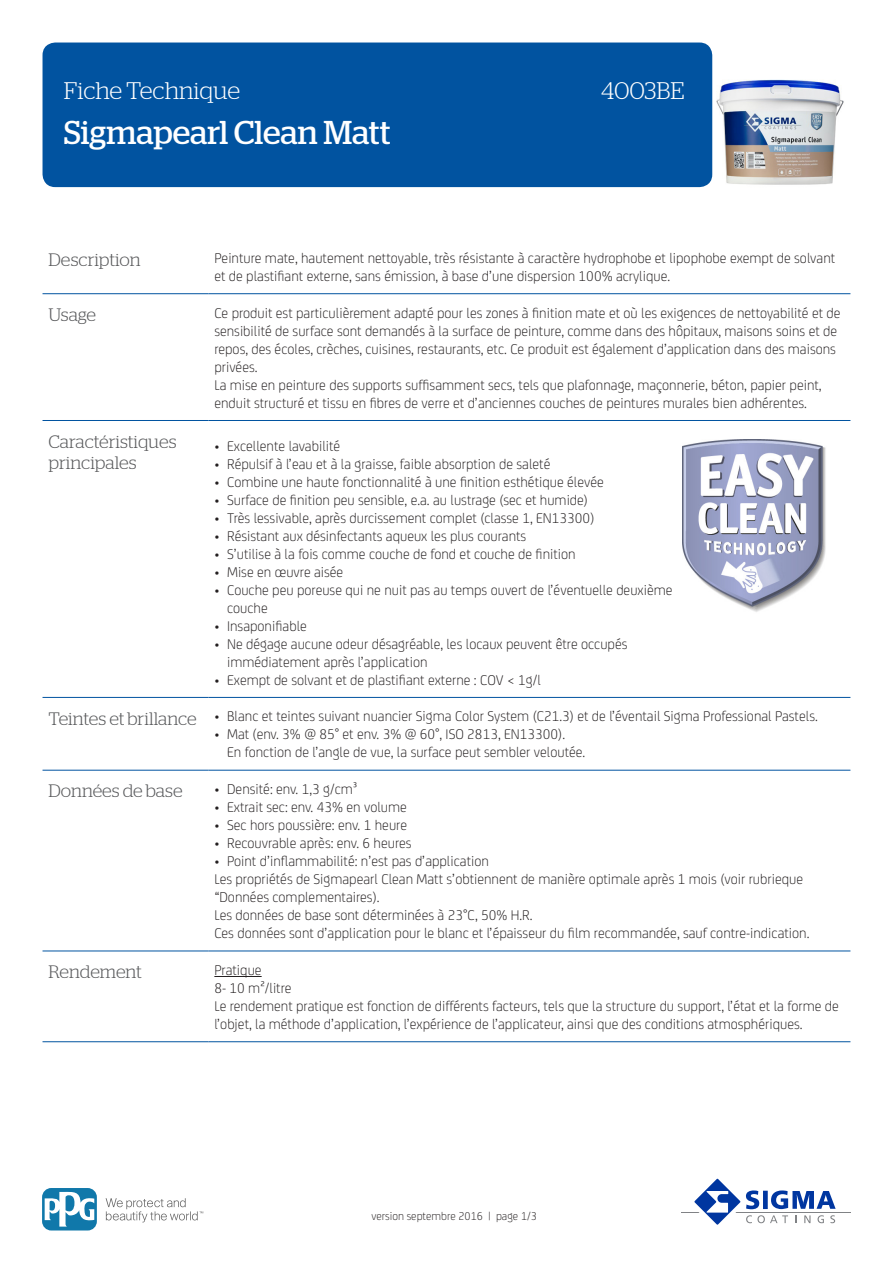
<style>
.page{position:relative;width:893px;height:1263px;background:#fff}
.page>*{position:absolute;margin:0;border:0;box-sizing:border-box;transform-origin:0 0}
.t1{font:33px "Stag";color:#fff}
.RH1{font:300 24px "Stag";color:#fff}
.KOP{font:300 18px/21.6px "Stag";color:#57585a}
.BODY{font:300 15px/18px "FS Joey";color:#231f20}
.t2{font:300 12px "FS Joey";color:#231f20}
</style>
<div class="page">
<div style="left:43px;top:43px;width:669px;height:144px;background:#0153a0;border-radius:13px"></div>
<hr style="left:681px;top:1211px;width:169px;height:1px;background:#808285">
<svg style="left:689px;top:1178px;width:147px;height:47px"></svg>
<svg style="left:106px;top:1198px;width:97px;height:24px"></svg>
<svg style="left:43px;top:1188px;width:54px;height:42px"></svg>
<svg style="left:45px;top:1191px;width:49px;height:35px"></svg>
<hr style="left:43px;top:293px;width:165px;height:1px;background:#0153a0">
<hr style="left:208px;top:293px;width:642px;height:1px;background:#0153a0">
<hr style="left:43px;top:420px;width:165px;height:1px;background:#0153a0">
<hr style="left:208px;top:420px;width:642px;height:1px;background:#0153a0">
<hr style="left:43px;top:697px;width:165px;height:1px;background:#0153a0">
<hr style="left:208px;top:697px;width:642px;height:1px;background:#0153a0">
<hr style="left:43px;top:770px;width:165px;height:1px;background:#0153a0">
<hr style="left:208px;top:770px;width:642px;height:1px;background:#0153a0">
<hr style="left:43px;top:950px;width:165px;height:1px;background:#0153a0">
<hr style="left:208px;top:950px;width:642px;height:1px;background:#0153a0">
<hr style="left:43px;top:1041px;width:165px;height:1px;background:#0153a0">
<hr style="left:208px;top:1041px;width:642px;height:1px;background:#0153a0">
<img style="left:682px;top:439px;width:144px;height:173px">
<hr style="left:214px;top:976px;width:48px;height:1px;background:#231f20">
<img style="left:716px;top:80px;width:128px;height:105px">
<p class="RH1" style="left:64px;top:77px;width:178px">Fiche Technique</p>
<p class="RH1" style="left:601px;top:77px;width:85px">4003BE</p>
<p class="t1" style="left:64px;top:114px;width:328px">Sigmapearl Clean Matt</p>
<p class="KOP" style="left:49px;top:249px;width:94px">Description</p>
<p class="BODY" style="left:214px;top:248px;width:622px">Peinture mate, hautement nettoyable, très résistante à caractère hydrophobe et lipophobe exempt de solvant et de plastifiant externe, sans émission, à base d’une dispersion 100% acrylique.</p>
<p class="KOP" style="left:49px;top:303px;width:49px">Usage</p>
<p class="BODY" style="left:214px;top:303px;width:628px">Ce produit est particulièrement adapté pour les zones à finition mate et où les exigences de nettoyabilité et de sensibilité de surface sont demandés à la surface de peinture, comme dans des hôpitaux, maisons soins et de repos, des écoles, crèches, cuisines, restaurants, etc. Ce produit est également d’application dans des maisons privées.<br>La mise en peinture des supports suffisamment secs, tels que plafonnage, maçonnerie, béton, papier peint, enduit structuré et tissu en fibres de verre et d’anciennes couches de peintures murales bien adhérentes.</p>
<p class="KOP" style="left:49px;top:430px;width:130px">Caractéristiques principales</p>
<p class="BODY" style="left:214px;top:436px;width:127px">• Excellente lavabilité</p>
<p class="BODY" style="left:214px;top:454px;width:338px">• Répulsif à l’eau et à la graisse, faible absorption de saleté</p>
<p class="BODY" style="left:214px;top:472px;width:391px">• Combine une haute fonctionnalité à une finition esthétique élevée</p>
<p class="BODY" style="left:214px;top:490px;width:375px">• Surface de finition peu sensible, e.a. au lustrage (sec et humide)</p>
<p class="BODY" style="left:214px;top:508px;width:382px">• Très lessivable, après durcissement complet (classe 1, EN13300)</p>
<p class="BODY" style="left:214px;top:526px;width:313px">• Résistant aux désinfectants aqueux les plus courants</p>
<p class="BODY" style="left:214px;top:544px;width:363px">• S’utilise à la fois comme couche de fond et couche de finition</p>
<p class="BODY" style="left:214px;top:562px;width:131px">• Mise en œuvre aisée</p>
<p class="BODY" style="left:227px;top:580px;width:447px;text-indent:-13px">• Couche peu poreuse qui ne nuit pas au temps ouvert de l’éventuelle deuxième couche</p>
<p class="BODY" style="left:214px;top:616px;width:94px">• Insaponifiable</p>
<p class="BODY" style="left:227px;top:634px;width:402px;text-indent:-13px">• Ne dégage aucune odeur désagréable, les locaux peuvent être occupés immédiatement après l’application</p>
<p class="BODY" style="left:214px;top:670px;width:328px">• Exempt de solvant et de plastifiant externe : COV &lt; 1g/l</p>
<p class="KOP" style="left:49px;top:707px;width:150px">Teintes et brillance</p>
<p class="BODY" style="left:214px;top:706px;width:605px">• Blanc et teintes suivant nuancier Sigma Color System (C21.3) et de l’éventail Sigma Professional Pastels.</p>
<p class="BODY" style="left:227px;top:724px;width:360px;text-indent:-13px">• Mat (env. 3% @ 85° et env. 3% @ 60°, ISO 2813, EN13300).<br>En fonction de l’angle de vue, la surface peut sembler veloutée.</p>
<p class="KOP" style="left:49px;top:780px;width:136px">Données de base</p>
<p class="BODY" style="left:214px;top:779px;width:145px">• Densité: env. 1,3 g/cm³</p>
<p class="BODY" style="left:214px;top:797px;width:194px">• Extrait sec: env. 43% en volume</p>
<p class="BODY" style="left:214px;top:815px;width:194px">• Sec hors poussière: env. 1 heure</p>
<p class="BODY" style="left:214px;top:833px;width:199px">• Recouvrable après: env. 6 heures</p>
<p class="BODY" style="left:214px;top:851px;width:276px">• Point d’inflammabilité: n’est pas d’application</p>
<p class="BODY" style="left:214px;top:869px;width:590px">Les propriétés de Sigmapearl Clean Matt s’obtiennent de manière optimale après 1 mois (voir rubrieque “Données complementaires).</p>
<p class="BODY" style="left:214px;top:905px;width:597px">Les données de base sont déterminées à 23°C, 50% H.R.<br>Ces données sont d’application pour le blanc et l’épaisseur du film recommandée, sauf contre-indication.</p>
<p class="KOP" style="left:49px;top:961px;width:95px">Rendement</p>
<p class="BODY" style="left:214px;top:960px;width:626px">Pratique<br>8- 10 m²/litre<br>Le rendement pratique est fonction de différents facteurs, tels que la structure du support, l’état et la forme de l’objet, la méthode d’application, l’expérience de l’applicateur, ainsi que des conditions atmosphériques.</p>
<p class="t2" style="left:371px;top:1208px;width:167px">version septembre 2016 | page 1/3</p>
</div>
